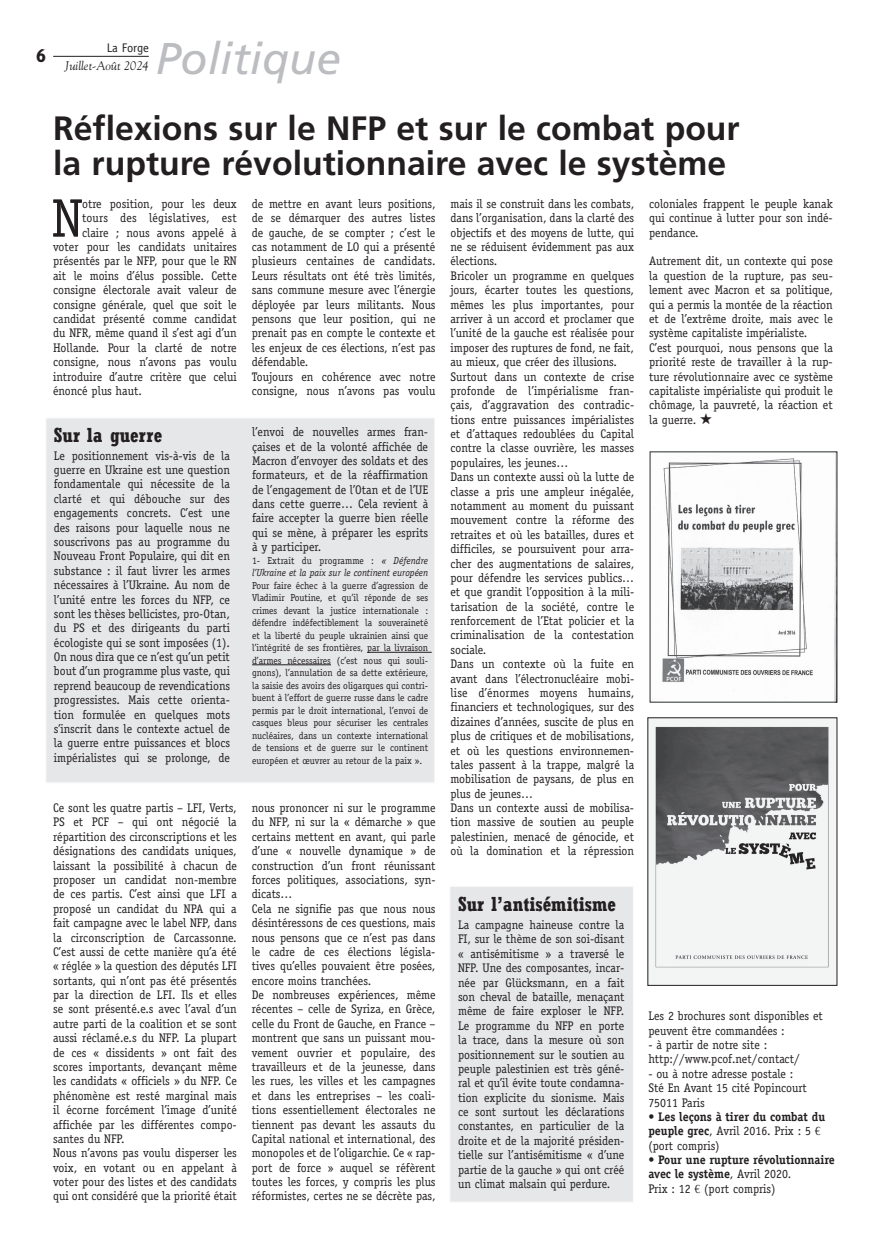
<style>
.page{position:relative;width:886px;height:1241px;background:#fff}
.page>*{position:absolute;margin:0;border:0;box-sizing:border-box;transform-origin:0 0}
.t1{font:54.5px "Officina Serif";color:#231f20;scale:.95 1}
.t2{font:italic 44.38px "Frutiger";color:#bcbdc0}
.t3{font:700 33.75px/35px "Frutiger";color:#231f20}
.t4{font:700 condensed 20px "Rockwell";color:#231f20}
.t5{font:12.5px/14.4px "Officina Serif";color:#231f20;scale:.95 1}
.t6{font:700 12.5px/14.4px "Officina Serif";color:#231f20;scale:.95 1}
.t7{font:italic 12.5px "Goudy";color:#231f20}
.t8{font:12.5px "Officina Sans";color:#231f20}
.t9{font:10px/12.5px "Officina Serif";color:#231f20;text-align:justify;scale:.95 1}
.t10{font:italic 10px/12.5px "Officina Serif";color:#231f20;scale:.95 1}
.s1{font-style:normal}
.s2{font-weight:400}
</style>
<div class="page">
<hr style="left:53px;top:56px;width:96px;height:1px;background:#231f20">
<div style="left:449px;top:885px;width:185px;height:317px;background:#e6e7e9;border:1px solid #fbfbfc"></div>
<img style="left:650px;top:719px;width:185px;height:264px">
<img style="left:661px;top:458px;width:174px;height:242px">
<div style="left:45px;top:417px;width:390px;height:366px;background:#e6e7e9;border:1px solid #fbfbfc"></div>
<hr style="left:367px;top:652px;width:65px;height:1px;background:#231f20">
<hr style="left:252px;top:664px;width:79px;height:1px;background:#231f20">
<p class="t7" style="left:36px;top:58px;width:115px"><sup>6</sup> Juillet-Août 2024</p>
<h2 class="t2" style="left:156px;top:33px;width:187px">Politique</h2>
<p class="t8" style="left:107px;top:40px;width:44px">La Forge</p>
<h3 class="t3" style="left:53px;top:110px;width:688px">Réflexions sur le NFP et sur le combat pour la rupture révolutionnaire avec le système</h3>
<h1 class="t1" style="left:52px;top:186px;width:33px">N</h1>
<p class="t5" style="left:82px;top:196px;width:164px">otre position, pour les deux</p>
<p class="t5" style="left:82px;top:211px;width:164px">tours des législatives, est</p>
<p class="t5" style="left:82px;top:225px;width:164px">claire ; nous avons appelé à</p>
<p class="t5" style="left:53px;top:240px;width:195px">voter pour les candidats unitaires</p>
<p class="t5" style="left:53px;top:254px;width:195px">présentés par le NFP, pour que le RN</p>
<p class="t5" style="left:53px;top:268px;width:195px">ait le moins d’élus possible. Cette</p>
<p class="t5" style="left:53px;top:283px;width:195px">consigne électorale avait valeur de</p>
<p class="t5" style="left:53px;top:297px;width:195px">consigne générale, quel que soit le</p>
<p class="t5" style="left:53px;top:311px;width:195px">candidat présenté comme candidat</p>
<p class="t5" style="left:53px;top:326px;width:195px">du NFR, même quand il s’est agi d’un</p>
<p class="t5" style="left:53px;top:340px;width:195px">Hollande. Pour la clarté de notre</p>
<p class="t5" style="left:53px;top:355px;width:195px">consigne, nous n’avons pas voulu</p>
<p class="t5" style="left:53px;top:369px;width:195px">introduire d’autre critère que celui</p>
<p class="t5" style="left:53px;top:383px;width:95px">énoncé plus haut.</p>
<h3 class="t4" style="left:54px;top:423px;width:110px">Sur la guerre</h3>
<p class="t5" style="left:54px;top:448px;width:187px;text-align:justify">Le positionnement vis-à-vis de la guerre en Ukraine est une question fondamentale qui nécessite de la clarté et qui débouche sur des engagements concrets. C’est une des raisons pour laquelle nous ne souscrivons pas au programme du Nouveau Front Populaire, qui dit en substance : il faut livrer les armes nécessaires à l’Ukraine. Au nom de l’unité entre les forces du NFP, ce sont les thèses bellicistes, pro-Otan, du PS et des dirigeants du parti écologiste qui se sont imposées (1).<br>On nous dira que ce n’est qu’un petit bout d’un programme plus vaste, qui reprend beaucoup de revendications progressistes. Mais cette orienta&shy;tion formulée en quelques mots s’inscrit dans le contexte actuel de la guerre entre puissances et blocs impérialistes qui se prolonge, de</p>
<p class="t5" style="left:53px;top:800px;width:195px">Ce sont les quatre partis – LFI, Verts, PS et PCF – qui ont négocié la répartition des circonscriptions et les désignations des candidats uniques, laissant la possibilité à chacun de proposer un candidat non-membre de ces partis. C’est ainsi que LFI a proposé un candidat du NPA qui a fait campagne avec le label NFP, dans la circonscription de Carcassonne.<br>C’est aussi de cette manière qu’a été « réglée » la question des députés LFI sortants, qui n’ont pas été présentés par la direction de LFI. Ils et elles se sont présenté.e.s avec l’aval d’un autre parti de la coalition et se sont aussi réclamé.e.s du NFP. La plupart de ces « dissidents » ont fait des scores importants, devançant même les candidats « officiels » du NFP. Ce phénomène est resté marginal mais il écorne forcément l’image d’unité affichée par les différentes compo&shy;santes du NFP.<br>Nous n’avons pas voulu disperser les voix, en votant ou en appelant à voter pour des listes et des candidats qui ont considéré que la priorité était</p>
<p class="t5" style="left:252px;top:196px;width:195px">de mettre en avant leurs positions, de se démarquer des autres listes de gauche, de se compter ; c’est le cas notamment de LO qui a présenté plusieurs centaines de candidats.<br>Leurs résultats ont été très limités, sans commune mesure avec l’énergie déployée par leurs militants. Nous pensons que leur position, qui ne prenait pas en compte le contexte et les enjeux de ces élections, n’est pas défendable.<br>Toujours en cohérence avec notre consigne, nous n’avons pas voulu</p>
<p class="t5" style="left:252px;top:424px;width:187px;text-align:justify">l’envoi de nouvelles armes fran&shy;çaises et de la volonté affichée de Macron d’envoyer des soldats et des formateurs, et de la réaffirmation de l’engagement de l’Otan et de l’UE dans cette guerre… Cela revient à faire accepter la guerre bien réelle qui se mène, à préparer les esprits à y participer.</p>
<p class="t10" style="left:252px;top:554px;width:187px"><span class="s1">1- Extrait du programme :</span> « Défendre l’Ukraine et la paix sur le continent européen</p>
<p class="t9" style="left:252px;top:579px;width:187px">Pour faire échec à la guerre d’agression de Vladimir Poutine, et qu’il réponde de ses crimes devant la justice internationale : défendre indéfectiblement la souveraineté et la liberté du peuple ukrainien ainsi que l’intégrité de ses frontières, par la livraison d’armes nécessaires (c’est nous qui souli&shy;gnons), l’annulation de sa dette extérieure, la saisie des avoirs des oligarques qui contri&shy;buent à l’effort de guerre russe dans le cadre permis par le droit international, l’envoi de casques bleus pour sécuriser les centrales nucléaires, dans un contexte international de tensions et de guerre sur le continent européen et œuvrer au retour de la paix ».</p>
<p class="t5" style="left:252px;top:800px;width:195px">nous prononcer ni sur le programme du NFP, ni sur la « démarche » que certains mettent en avant, qui parle d’une « nouvelle dynamique » de construction d’un front réunissant forces politiques, associations, syn&shy;dicats…<br>Cela ne signifie pas que nous nous désintéressons de ces questions, mais nous pensons que ce n’est pas dans le cadre de ces élections législa&shy;tives qu’elles pouvaient être posées, encore moins tranchées.<br>De nombreuses expériences, même récentes – celle de Syriza, en Grèce, celle du Front de Gauche, en France – montrent que sans un puissant mou&shy;vement ouvrier et populaire, des travailleurs et de la jeunesse, dans les rues, les villes et les campagnes et dans les entreprises – les coali&shy;tions essentiellement électorales ne tiennent pas devant les assauts du Capital national et international, des monopoles et de l’oligarchie. Ce « rap&shy;port de force » auquel se réfèrent toutes les forces, y compris les plus réformistes, certes ne se décrète pas,</p>
<p class="t5" style="left:450px;top:196px;width:195px">mais il se construit dans les combats, dans l’organisation, dans la clarté des objectifs et des moyens de lutte, qui ne se réduisent évidemment pas aux élections.<br>Bricoler un programme en quelques jours, écarter toutes les questions, mêmes les plus importantes, pour arriver à un accord et proclamer que l’unité de la gauche est réalisée pour imposer des ruptures de fond, ne fait, au mieux, que créer des illusions.<br>Surtout dans un contexte de crise profonde de l’impérialisme fran&shy;çais, d’aggravation des contradic&shy;tions entre puissances impérialistes et d’attaques redoublées du Capital contre la classe ouvrière, les masses populaires, les jeunes…<br>Dans un contexte aussi où la lutte de classe a pris une ampleur inégalée, notamment au moment du puissant mouvement contre la réforme des retraites et où les batailles, dures et difficiles, se poursuivent pour arra&shy;cher des augmentations de salaires, pour défendre les services publics… et que grandit l’opposition à la mili&shy;tarisation de la société, contre le renforcement de l’Etat policier et la criminalisation de la contestation sociale.<br>Dans un contexte où la fuite en avant dans l’électronucléaire mobi&shy;lise d’énormes moyens humains, financiers et technologiques, sur des dizaines d’années, suscite de plus en plus de critiques et de mobilisations, et où les questions environnemen&shy;tales passent à la trappe, malgré la mobilisation de paysans, de plus en plus de jeunes…<br>Dans un contexte aussi de mobilisa&shy;tion massive de soutien au peuple palestinien, menacé de génocide, et où la domination et la répression</p>
<p class="t5" style="left:649px;top:196px;width:195px;text-align:justify">coloniales frappent le peuple kanak qui continue à lutter pour son indé&shy;pendance.</p>
<p class="t5" style="left:649px;top:254px;width:195px">Autrement dit, un contexte qui pose la question de la rupture, pas seu&shy;lement avec Macron et sa politique, qui a permis la montée de la réaction et de l’extrême droite, mais avec le système capitaliste impérialiste.<br>C’est pourquoi, nous pensons que la priorité reste de travailler à la rup&shy;ture révolutionnaire avec ce système capitaliste impérialiste qui produit le chômage, la pauvreté, la réaction et la guerre. ★</p>
<h3 class="t4" style="left:458px;top:892px;width:159px">Sur l’antisémitisme</h3>
<p class="t5" style="left:458px;top:917px;width:177px;text-align:justify">La campagne haineuse contre la FI, sur le thème de son soi-disant « antisémitisme » a traversé le NFP. Une des composantes, incar&shy;née par Glücksmann, en a fait son cheval de bataille, menaçant même de faire exploser le NFP.<br>Le programme du NFP en porte la trace, dans la mesure où son positionnement sur le soutien au peuple palestinien est très géné&shy;ral et qu’il évite toute condamna&shy;tion explicite du sionisme. Mais ce sont surtout les déclarations constantes, en particulier de la droite et de la majorité présiden&shy;tielle sur l’antisémitisme « d’une partie de la gauche » qui ont créé un climat malsain qui perdure.</p>
<p class="t5" style="left:648px;top:1008px;width:185px">Les 2 brochures sont disponibles et peuvent être commandées :</p>
<p class="t5" style="left:648px;top:1037px;width:161px">- à partir de notre site : http://www.pcof.net/contact/</p>
<p class="t5" style="left:648px;top:1066px;width:168px">- ou à notre adresse postale :<br>Sté En Avant 15 cité Popincourt<br>75011 Paris</p>
<p class="t6" style="left:648px;top:1109px;width:188px"><span class="s2">•</span> Les leçons à tirer du combat du peuple grec<span class="s2">, Avril 2016. Prix : 5 € (port compris)</span></p>
<p class="t6" style="left:648px;top:1152px;width:198px"><span class="s2">•</span> Pour une rupture révolutionnaire avec le système<span class="s2">, Avril 2020.<br>Prix : 12 € (port compris)</span></p>
</div>
